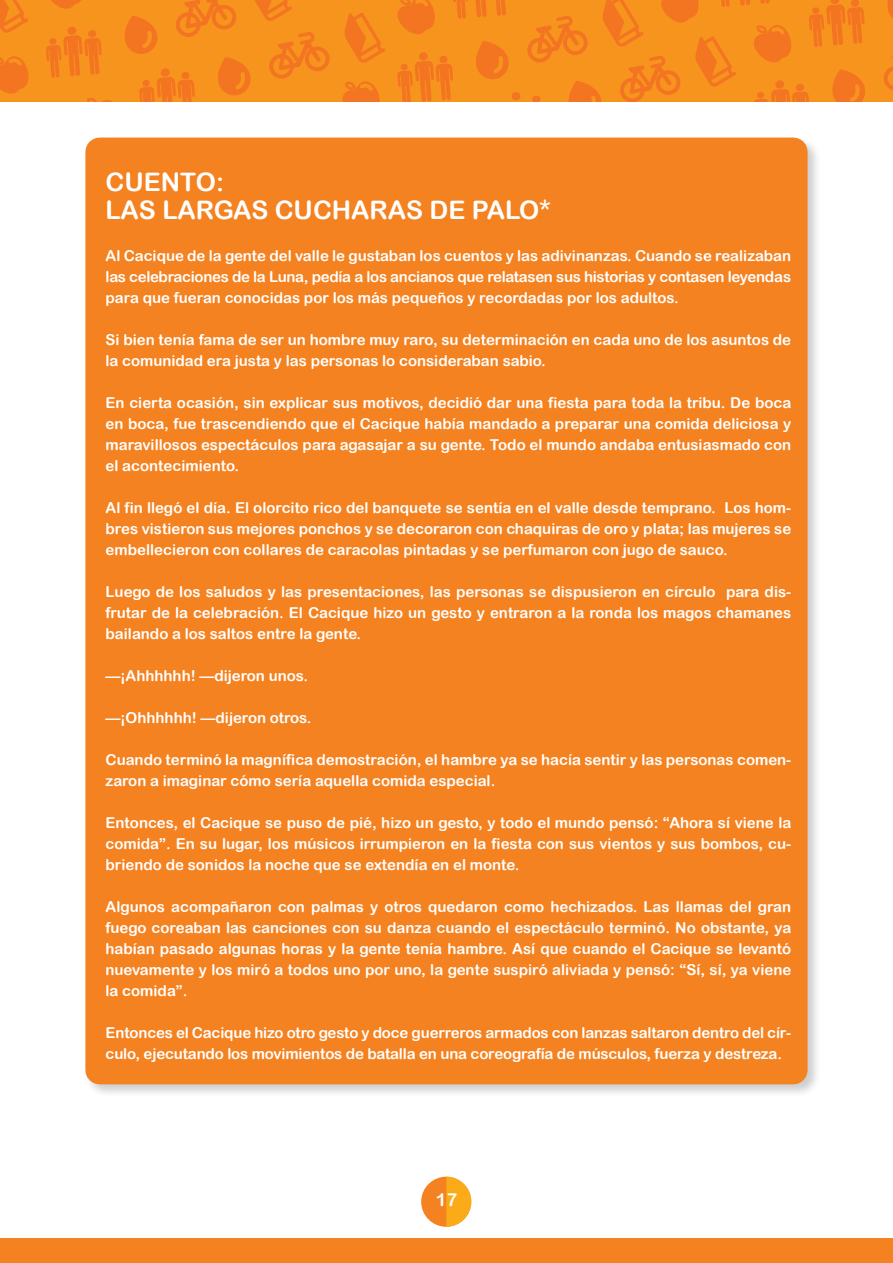
<style>
.page{position:relative;width:893px;height:1263px;background:#fff}
.page>*{position:absolute;margin:0;border:0;box-sizing:border-box;transform-origin:0 0}
.t1{font:25.5px/28.5px "Arial Rounded MT Bold";color:#fff}
.t2{font:18px "Arial Rounded MT Bold";color:#fff}
.t3{font:15px/21px "Arial Rounded MT Bold";color:#fff;text-align:justify}
</style>
<div class="page">
<div style="left:0;top:0;width:893px;height:101px;background:#f7941e"></div>
<svg style="left:0;top:0;width:28px;height:33px"></svg>
<svg style="left:51px;top:0;width:30px;height:9px"></svg>
<svg style="left:124px;top:16px;width:34px;height:38px"></svg>
<svg style="left:176px;top:0;width:60px;height:37px"></svg>
<svg style="left:254px;top:0;width:38px;height:21px"></svg>
<svg style="left:0;top:56px;width:29px;height:38px"></svg>
<svg style="left:46px;top:27px;width:56px;height:51px"></svg>
<svg style="left:218px;top:57px;width:33px;height:38px"></svg>
<svg style="left:269px;top:32px;width:61px;height:47px"></svg>
<svg style="left:344px;top:13px;width:41px;height:50px"></svg>
<svg style="left:87px;top:98px;width:24px;height:3px"></svg>
<svg style="left:139px;top:68px;width:56px;height:33px"></svg>
<svg style="left:568px;top:81px;width:33px;height:20px"></svg>
<svg style="left:620px;top:56px;width:61px;height:45px"></svg>
<svg style="left:695px;top:36px;width:41px;height:50px"></svg>
<svg style="left:532px;top:96px;width:8px;height:5px"></svg>
<svg style="left:511px;top:92px;width:10px;height:8px"></svg>
<svg style="left:887px;top:0;width:6px;height:18px"></svg>
<svg style="left:754px;top:25px;width:37px;height:37px"></svg>
<svg style="left:809px;top:0;width:56px;height:47px"></svg>
<svg style="left:832px;top:69px;width:33px;height:32px"></svg>
<svg style="left:884px;top:56px;width:9px;height:34px"></svg>
<svg style="left:755px;top:80px;width:54px;height:21px"></svg>
<svg style="left:397px;top:0;width:38px;height:34px"></svg>
<svg style="left:453px;top:0;width:53px;height:19px"></svg>
<svg style="left:476px;top:41px;width:33px;height:38px"></svg>
<svg style="left:527px;top:16px;width:61px;height:47px"></svg>
<svg style="left:603px;top:0;width:40px;height:47px"></svg>
<svg style="left:342px;top:81px;width:38px;height:20px"></svg>
<svg style="left:397px;top:52px;width:56px;height:49px"></svg>
<svg style="left:661px;top:0;width:38px;height:23px"></svg>
<svg style="left:721px;top:0;width:49px;height:7px"></svg>
<div style="left:0;top:1238px;width:893px;height:25px;background:#f58220"></div>
<div style="left:421px;top:1177px;width:50px;height:50px;background:#f58220;border-radius:50%"></div>
<svg style="left:446px;top:1177px;width:25px;height:50px"></svg>
<div style="left:83px;top:136px;width:739px;height:962px;background:#000;opacity:.2"></div>
<div style="left:85px;top:138px;width:723px;height:946px;background:#f58220"></div>
<h1 class="t1" style="left:106px;top:167px;width:446px">CUENTO:<br>LAS LARGAS CUCHARAS DE PALO*</h1>
<p class="t3" style="left:106px;top:245px;width:687px">Al Cacique de la gente del valle le gustaban los cuentos y las adivinanzas. Cuando se realizaban las celebraciones de la Luna, pedía a los ancianos que relatasen sus historias y contasen leyendas para que fueran conocidas por los más pequeños y recordadas por los adultos.</p>
<p class="t3" style="left:106px;top:329px;width:687px">Si bien tenía fama de ser un hombre muy raro, su determinación en cada uno de los asuntos de la comunidad era justa y las personas lo consideraban sabio.</p>
<p class="t3" style="left:106px;top:392px;width:687px">En cierta ocasión, sin explicar sus motivos, decidió dar una fiesta para toda la tribu. De boca en boca, fue trascendiendo que el Cacique había mandado a preparar una comida deliciosa y maravillosos espectáculos para agasajar a su gente. Todo el mundo andaba entusiasmado con el acontecimiento.</p>
<p class="t3" style="left:106px;top:497px;width:687px">Al fin llegó el día. El olorcito rico del banquete se sentía en el valle desde temprano. Los hom&shy;bres vistieron sus mejores ponchos y se decoraron con chaquiras de oro y plata; las mujeres se embellecieron con collares de caracolas pintadas y se perfumaron con jugo de sauco.</p>
<p class="t3" style="left:106px;top:581px;width:687px">Luego de los saludos y las presentaciones, las personas se dispusieron en círculo para dis&shy;frutar de la celebración. El Cacique hizo un gesto y entraron a la ronda los magos chamanes bailando a los saltos entre la gente.</p>
<p class="t3" style="left:106px;top:665px;width:204px">—¡Ahhhhhh! —dijeron unos.</p>
<p class="t3" style="left:106px;top:707px;width:207px">—¡Ohhhhhh! —dijeron otros.</p>
<p class="t3" style="left:106px;top:749px;width:687px">Cuando terminó la magnífica demostración, el hambre ya se hacía sentir y las personas comen&shy;zaron a imaginar cómo sería aquella comida especial.</p>
<p class="t3" style="left:106px;top:812px;width:687px">Entonces, el Cacique se puso de pié, hizo un gesto, y todo el mundo pensó: “Ahora sí viene la comida”. En su lugar, los músicos irrumpieron en la fiesta con sus vientos y sus bombos, cu&shy;briendo de sonidos la noche que se extendía en el monte.</p>
<p class="t3" style="left:106px;top:896px;width:687px">Algunos acompañaron con palmas y otros quedaron como hechizados. Las llamas del gran fuego coreaban las canciones con su danza cuando el espectáculo terminó. No obstante, ya habían pasado algunas horas y la gente tenía hambre. Así que cuando el Cacique se levantó nuevamente y los miró a todos uno por uno, la gente suspiró aliviada y pensó: “Sí, sí, ya viene la comida”.</p>
<p class="t3" style="left:106px;top:1022px;width:687px">Entonces el Cacique hizo otro gesto y doce guerreros armados con lanzas saltaron dentro del cír&shy;culo, ejecutando los movimientos de batalla en una coreografía de músculos, fuerza y destreza.</p>
<p class="t2" style="left:436px;top:1189px;width:23px">17</p>
</div>
